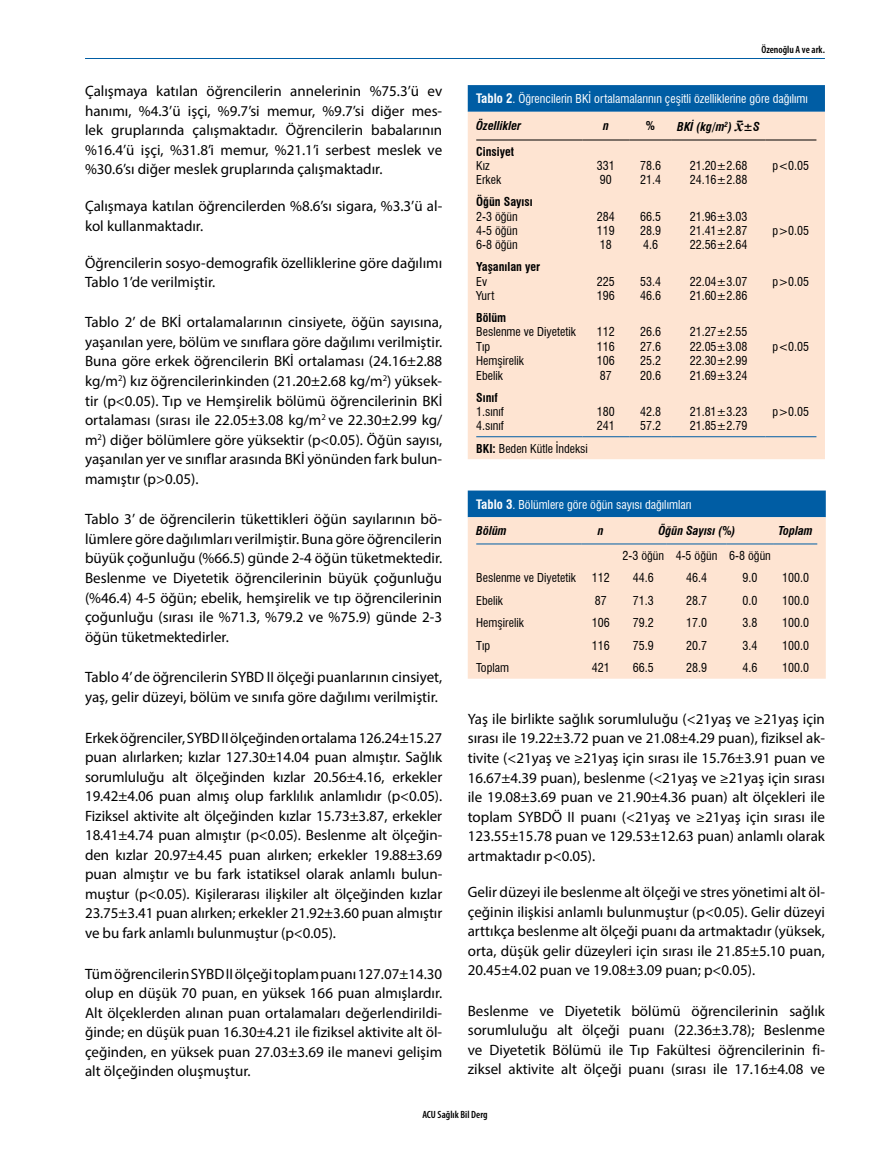
<style>
.page{position:relative;width:893px;height:1170px;background:#fff}
.page>*{position:absolute;margin:0;border:0;box-sizing:border-box;transform-origin:0 0}
.t1{font:15px/19.5px "Myriad Pro";color:#000;text-align:justify}
.t2{font:condensed 12px/14.4px "Swiss 721 BT";color:#000}
.t3{font:condensed 12px "Swiss 721 BT";color:#fff}
.t4{font:italic 700 condensed 12px "Swiss 721 BT";color:#000}
.t5{font:700 condensed 12px "Swiss 721 BT";color:#000}
.t6{font:600 condensed 10.5px "Myriad Pro";color:#000}
.s1{font-weight:700;font-size:12.75px}
.s2{font-family:"Times New Roman";font-stretch:normal;font-size:16.5px}
.s3{font-weight:700}
</style>
<div class="page">
<hr style="left:85px;top:58px;width:740px;height:1px;background:#005da4">
<svg style="left:468px;top:85px;width:357px;height:27px;background:#045fa5"></svg>
<div style="left:468px;top:112px;width:357px;height:347px;background:#fee4d2"></div>
<hr style="left:476px;top:140px;width:107px;height:1px;background:#000">
<hr style="left:583px;top:140px;width:46px;height:1px;background:#000">
<hr style="left:629px;top:140px;width:43px;height:1px;background:#000">
<hr style="left:672px;top:140px;width:93px;height:1px;background:#000">
<hr style="left:765px;top:140px;width:51px;height:1px;background:#000">
<hr style="left:476px;top:436px;width:107px;height:1px;background:#005da4">
<hr style="left:583px;top:436px;width:46px;height:1px;background:#005da4">
<hr style="left:629px;top:436px;width:43px;height:1px;background:#005da4">
<hr style="left:672px;top:436px;width:93px;height:1px;background:#005da4">
<hr style="left:765px;top:436px;width:51px;height:1px;background:#005da4">
<div style="left:468px;top:490px;width:358px;height:27px;background:#005da4"></div>
<div style="left:468px;top:517px;width:358px;height:161px;background:#fee4d2"></div>
<hr style="left:476px;top:543px;width:106px;height:1px;background:#005da4">
<hr style="left:582px;top:543px;width:38px;height:1px;background:#005da4">
<hr style="left:620px;top:543px;width:47px;height:1px;background:#005da4">
<hr style="left:667px;top:543px;width:59px;height:1px;background:#005da4">
<hr style="left:726px;top:543px;width:48px;height:1px;background:#005da4">
<hr style="left:774px;top:543px;width:43px;height:1px;background:#005da4">
<p class="t1" style="left:85px;top:81px;width:359px">Çalışmaya katılan öğrencilerin annelerinin %75.3’ü ev hanımı, %4.3’ü işçi, %9.7’si memur, %9.7’si diğer mes&shy;lek gruplarında çalışmaktadır. Öğrencilerin babalarının %16.4’ü işçi, %31.8’i memur, %21.1’i serbest meslek ve %30.6’sı diğer meslek gruplarında çalışmaktadır.</p>
<p class="t1" style="left:85px;top:196px;width:359px">Çalışmaya katılan öğrencilerden %8.6’sı sigara, %3.3’ü al&shy;kol kullanmaktadır.</p>
<p class="t1" style="left:85px;top:253px;width:359px">Öğrencilerin sosyo-demografik özelliklerine göre dağılımı<br>Tablo 1’de verilmiştir.</p>
<p class="t1" style="left:85px;top:312px;width:359px">Tablo 2’ de BKİ ortalamalarının cinsiyete, öğün sayısına, yaşanılan yere, bölüm ve sınıflara göre dağılımı verilmiştir.<br>Buna göre erkek öğrencilerin BKİ ortalaması (24.16±2.88 kg/m<sup>2</sup>) kız öğrencilerinkinden (21.20±2.68 kg/m<sup>2</sup>) yüksek&shy;tir (p&lt;0.05). Tıp ve Hemşirelik bölümü öğrencilerinin BKİ ortalaması (sırası ile 22.05±3.08 kg/m<sup>2</sup> ve 22.30±2.99 kg/ m<sup>2</sup>) diğer bölümlere göre yüksektir (p&lt;0.05). Öğün sayısı, yaşanılan yer ve sınıflar arasında BKİ yönünden fark bulun&shy;mamıştır (p&gt;0.05).</p>
<p class="t1" style="left:85px;top:509px;width:359px">Tablo 3’ de öğrencilerin tükettikleri öğün sayılarının bö&shy;lümlere göre dağılımları verilmiştir. Buna göre öğrencilerin büyük çoğunluğu (%66.5) günde 2-4 öğün tüketmektedir.<br>Beslenme ve Diyetetik öğrencilerinin büyük çoğunluğu (%46.4) 4-5 öğün; ebelik, hemşirelik ve tıp öğrencilerinin çoğunluğu (sırası ile %71.3, %79.2 ve %75.9) günde 2-3 öğün tüketmektedirler.</p>
<p class="t1" style="left:85px;top:667px;width:359px">Tablo 4’ de öğrencilerin SYBD II ölçeği puanlarının cinsiyet, yaş, gelir düzeyi, bölüm ve sınıfa göre dağılımı verilmiştir.</p>
<p class="t1" style="left:85px;top:727px;width:359px">Erkek öğrenciler, SYBD II ölçeğinden ortalama 126.24±15.27 puan alırlarken; kızlar 127.30±14.04 puan almıştır. Sağlık sorumluluğu alt ölçeğinden kızlar 20.56±4.16, erkekler 19.42±4.06 puan almış olup farklılık anlamlıdır (p&lt;0.05).<br>Fiziksel aktivite alt ölçeğinden kızlar 15.73±3.87, erkekler 18.41±4.74 puan almıştır (p&lt;0.05). Beslenme alt ölçeğin&shy;den kızlar 20.97±4.45 puan alırken; erkekler 19.88±3.69 puan almıştır ve bu fark istatiksel olarak anlamlı bulun&shy;muştur (p&lt;0.05). Kişilerarası ilişkiler alt ölçeğinden kızlar 23.75±3.41 puan alırken; erkekler 21.92±3.60 puan almıştır ve bu fark anlamlı bulunmuştur (p&lt;0.05).</p>
<p class="t1" style="left:85px;top:963px;width:359px">Tüm öğrencilerin SYBD II ölçeği toplam puanı 127.07±14.30 olup en düşük 70 puan, en yüksek 166 puan almışlardır.<br>Alt ölçeklerden alınan puan ortalamaları değerlendirildi&shy;ğinde; en düşük puan 16.30±4.21 ile fiziksel aktivite alt öl&shy;çeğinden, en yüksek puan 27.03±3.69 ile manevi gelişim alt ölçeğinden oluşmuştur.</p>
<p class="t6" style="left:761px;top:44px;width:65px">Özenoğlu A ve ark.</p>
<p class="t3" style="left:476px;top:92px;width:333px"><span class="s1">Tablo 2</span>. Öğrencilerin BKİ ortalamalarının çeşitli özelliklerine göre dağılımı</p>
<p class="t4" style="left:476px;top:119px;width:47px">Özellikler</p>
<p class="t4" style="left:603px;top:119px;width:7px">n</p>
<p class="t4" style="left:646px;top:119px;width:11px">%</p>
<p class="t4" style="left:677px;top:120px;width:84px">BKİ (kg/m<sup>2</sup>) <span class="s2">x̄</span>±S</p>
<p class="t5" style="left:476px;top:144px;width:39px">Cinsiyet</p>
<p class="t2" style="left:476px;top:158px;width:26px">Kız<br>Erkek</p>
<p class="t2" style="left:597px;top:158px;width:19px">331<br>90</p>
<p class="t2" style="left:640px;top:158px;width:22px">78.6<br>21.4</p>
<p class="t2" style="left:690px;top:158px;width:59px">21.20±2.68<br>24.16±2.88</p>
<p class="t2" style="left:773px;top:158px;width:38px">p&lt;0.05</p>
<p class="t5" style="left:476px;top:195px;width:58px">Öğün Sayısı</p>
<p class="t2" style="left:476px;top:209px;width:43px;text-align:justify">2-3 öğün 4-5 öğün 6-8 öğün</p>
<p class="t2" style="left:597px;top:209px;width:19px;text-align:justify">284<br>119<br>18</p>
<p class="t2" style="left:640px;top:209px;width:22px;text-align:justify">66.5<br>28.9<br>4.6</p>
<p class="t2" style="left:690px;top:209px;width:59px;text-align:justify">21.96±3.03<br>21.41±2.87<br>22.56±2.64</p>
<p class="t2" style="left:773px;top:223px;width:38px">p&gt;0.05</p>
<p class="t5" style="left:476px;top:260px;width:65px">Yaşanılan yer</p>
<p class="t2" style="left:476px;top:274px;width:20px">Ev<br>Yurt</p>
<p class="t2" style="left:597px;top:274px;width:19px">225<br>196</p>
<p class="t2" style="left:640px;top:274px;width:22px">53.4<br>46.6</p>
<p class="t2" style="left:690px;top:274px;width:59px">22.04±3.07<br>21.60±2.86</p>
<p class="t2" style="left:773px;top:274px;width:38px">p&gt;0.05</p>
<p class="t5" style="left:476px;top:310px;width:31px">Bölüm</p>
<p class="t2" style="left:476px;top:325px;width:101px">Beslenme ve Diyetetik<br>Tıp<br>Hemşirelik<br>Ebelik</p>
<p class="t2" style="left:597px;top:325px;width:19px;text-align:justify">112<br>116<br>106<br>87</p>
<p class="t2" style="left:640px;top:325px;width:22px;text-align:justify">26.6<br>27.6<br>25.2<br>20.6</p>
<p class="t2" style="left:690px;top:325px;width:59px;text-align:justify">21.27±2.55<br>22.05±3.08<br>22.30±2.99<br>21.69±3.24</p>
<p class="t2" style="left:773px;top:339px;width:38px">p&lt;0.05</p>
<p class="t5" style="left:476px;top:390px;width:23px">Sınıf</p>
<p class="t2" style="left:476px;top:404px;width:29px">1.sınıf<br>4.sınıf</p>
<p class="t2" style="left:597px;top:404px;width:19px">180<br>241</p>
<p class="t2" style="left:640px;top:404px;width:22px">42.8<br>57.2</p>
<p class="t2" style="left:690px;top:404px;width:59px">21.81±3.23<br>21.85±2.79</p>
<p class="t2" style="left:773px;top:404px;width:38px">p&gt;0.05</p>
<p class="t2" style="left:476px;top:441px;width:113px"><span class="s3">BKI:</span> Beden Kütle İndeksi</p>
<p class="t3" style="left:476px;top:497px;width:217px"><span class="s1">Tablo 3</span>. Bölümlere göre öğün sayısı dağılımları</p>
<p class="t4" style="left:476px;top:523px;width:32px">Bölüm</p>
<p class="t4" style="left:598px;top:523px;width:7px">n</p>
<p class="t4" style="left:658px;top:523px;width:79px">Öğün Sayısı (%)</p>
<p class="t4" style="left:778px;top:523px;width:36px">Toplam</p>
<p class="t2" style="left:622px;top:548px;width:150px">2-3 öğün 4-5 öğün 6-8 öğün</p>
<p class="t2" style="left:476px;top:570px;width:101px">Beslenme ve Diyetetik</p>
<p class="t2" style="left:592px;top:570px;width:19px">112</p>
<p class="t2" style="left:633px;top:570px;width:22px">44.6</p>
<p class="t2" style="left:686px;top:570px;width:22px">46.4</p>
<p class="t2" style="left:743px;top:570px;width:16px">9.0</p>
<p class="t2" style="left:782px;top:570px;width:28px">100.0</p>
<p class="t2" style="left:476px;top:593px;width:28px">Ebelik</p>
<p class="t2" style="left:595px;top:593px;width:13px">87</p>
<p class="t2" style="left:633px;top:593px;width:22px">71.3</p>
<p class="t2" style="left:686px;top:593px;width:22px">28.7</p>
<p class="t2" style="left:743px;top:593px;width:16px">0.0</p>
<p class="t2" style="left:782px;top:593px;width:28px">100.0</p>
<p class="t2" style="left:476px;top:615px;width:49px">Hemşirelik</p>
<p class="t2" style="left:592px;top:615px;width:19px">106</p>
<p class="t2" style="left:633px;top:615px;width:22px">79.2</p>
<p class="t2" style="left:686px;top:615px;width:22px">17.0</p>
<p class="t2" style="left:743px;top:615px;width:16px">3.8</p>
<p class="t2" style="left:782px;top:615px;width:28px">100.0</p>
<p class="t2" style="left:476px;top:638px;width:15px">Tıp</p>
<p class="t2" style="left:592px;top:638px;width:19px">116</p>
<p class="t2" style="left:633px;top:638px;width:22px">75.9</p>
<p class="t2" style="left:686px;top:638px;width:22px">20.7</p>
<p class="t2" style="left:743px;top:638px;width:16px">3.4</p>
<p class="t2" style="left:782px;top:638px;width:28px">100.0</p>
<p class="t2" style="left:476px;top:660px;width:34px">Toplam</p>
<p class="t2" style="left:592px;top:660px;width:19px">421</p>
<p class="t2" style="left:633px;top:660px;width:22px">66.5</p>
<p class="t2" style="left:686px;top:660px;width:22px">28.9</p>
<p class="t2" style="left:743px;top:660px;width:16px">4.6</p>
<p class="t2" style="left:782px;top:660px;width:28px">100.0</p>
<p class="t1" style="left:468px;top:709px;width:359px">Yaş ile birlikte sağlık sorumluluğu (&lt;21yaş ve ≥21yaş için sırası ile 19.22±3.72 puan ve 21.08±4.29 puan), fiziksel ak&shy;tivite (&lt;21yaş ve ≥21yaş için sırası ile 15.76±3.91 puan ve 16.67±4.39 puan), beslenme (&lt;21yaş ve ≥21yaş için sırası ile 19.08±3.69 puan ve 21.90±4.36 puan) alt ölçekleri ile toplam SYBDÖ II puanı (&lt;21yaş ve ≥21yaş için sırası ile 123.55±15.78 puan ve 129.53±12.63 puan) anlamlı olarak artmaktadır p&lt;0.05).</p>
<p class="t1" style="left:468px;top:882px;width:359px">Gelir düzeyi ile beslenme alt ölçeği ve stres yönetimi alt öl&shy;çeğinin ilişkisi anlamlı bulunmuştur (p&lt;0.05). Gelir düzeyi arttıkça beslenme alt ölçeği puanı da artmaktadır (yüksek, orta, düşük gelir düzeyleri için sırası ile 21.85±5.10 puan, 20.45±4.02 puan ve 19.08±3.09 puan; p&lt;0.05).</p>
<p class="t1" style="left:468px;top:1000px;width:359px">Beslenme ve Diyetetik bölümü öğrencilerinin sağlık sorumluluğu alt ölçeği puanı (22.36±3.78); Beslenme ve Diyetetik Bölümü ile Tıp Fakültesi öğrencilerinin fi&shy;ziksel aktivite alt ölçeği puanı (sırası ile 17.16±4.08 ve</p>
<p class="t6" style="left:422px;top:1108px;width:67px">ACU Sağlık Bil Derg</p>
</div>
